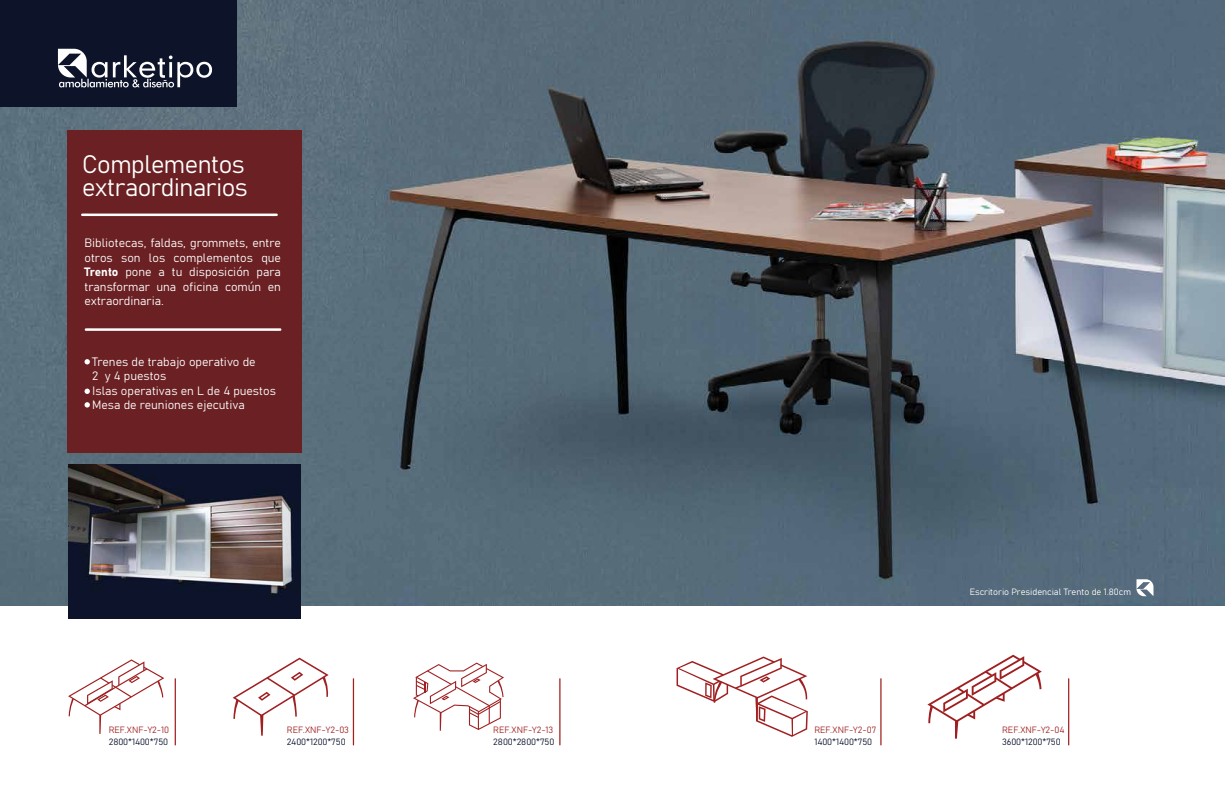
<style>
.page{position:relative;width:1225px;height:797px;background:#fff}
.page>*{position:absolute;margin:0;border:0;box-sizing:border-box;transform-origin:0 0}
.t1{font:25px/23.3px "Bahnschrift";letter-spacing:-.02em;color:#fff}
.t2{font:12px/14.4px "Bahnschrift";color:#fff}
.t3{font:9px "Bahnschrift";color:#a02021}
.t4{font:9px "Bahnschrift";color:#071029}
.t5{font:9px "Bahnschrift";color:#fff}
</style>
<div class="page">
<img style="left:0;top:0;width:1224px;height:606px">
<img style="left:69px;top:464px;width:231px;height:154px">
<div style="left:68px;top:130px;width:234px;height:323px;background:#6b2123"></div>
<svg style="left:81px;top:213px;width:197px;height:3px"></svg>
<svg style="left:84px;top:328px;width:198px;height:3px"></svg>
<svg style="left:84px;top:359px;width:6px;height:5px"></svg>
<svg style="left:84px;top:389px;width:6px;height:5px"></svg>
<svg style="left:84px;top:402px;width:6px;height:6px"></svg>
<svg style="left:175px;top:678px;width:1px;height:68px"></svg>
<svg style="left:353px;top:678px;width:1px;height:68px"></svg>
<svg style="left:559px;top:678px;width:1px;height:68px"></svg>
<svg style="left:233px;top:658px;width:96px;height:78px"></svg>
<svg style="left:68px;top:659px;width:96px;height:75px"></svg>
<svg style="left:413px;top:663px;width:91px;height:68px"></svg>
<svg style="left:1136px;top:579px;width:17px;height:17px"></svg>
<svg style="left:880px;top:678px;width:1px;height:68px"></svg>
<svg style="left:676px;top:657px;width:131px;height:80px"></svg>
<svg style="left:927px;top:655px;width:114px;height:84px"></svg>
<div style="left:0;top:0;width:236px;height:106px;background:#0d1429"></div>
<svg style="left:58px;top:49px;width:154px;height:38px"></svg>
<h1 class="t1" style="left:82px;top:151px;width:167px">Complementos extraordinarios</h1>
<p class="t2" style="left:84px;top:235px;width:198px;text-align:justify">Bibliotecas, faldas, grommets, entre otros son los complementos que Trento pone a tu disposición para transformar una oficina común en extraordinaria.</p>
<p class="t2" style="left:92px;top:354px;width:185px">Trenes de trabajo operativo de<br>2 y 4 puestos<br>Islas operativas en L de 4 puestos<br>Mesa de reuniones ejecutiva</p>
<p class="t3" style="left:109px;top:723px;width:62px">REF.XNF-Y2-10</p>
<p class="t4" style="left:109px;top:735px;width:61px">2800*1400*750</p>
<p class="t3" style="left:287px;top:723px;width:64px">REF.XNF-Y2-03</p>
<p class="t4" style="left:287px;top:735px;width:60px">2400*1200*750</p>
<p class="t3" style="left:493px;top:723px;width:62px">REF.XNF-Y2-13</p>
<p class="t4" style="left:493px;top:735px;width:63px">2800*2800*750</p>
<p class="t3" style="left:814px;top:723px;width:63px">REF.XNF-Y2-07</p>
<p class="t4" style="left:814px;top:735px;width:59px">1400*1400*750</p>
<p class="t5" style="left:969px;top:585px;width:163px">Escritorio Presidencial Trento de 1.80cm</p>
<p class="t3" style="left:1001px;top:723px;width:64px">REF.XNF-Y2-04</p>
<p class="t4" style="left:1001px;top:735px;width:60px">3600*1200*750</p>
</div>
